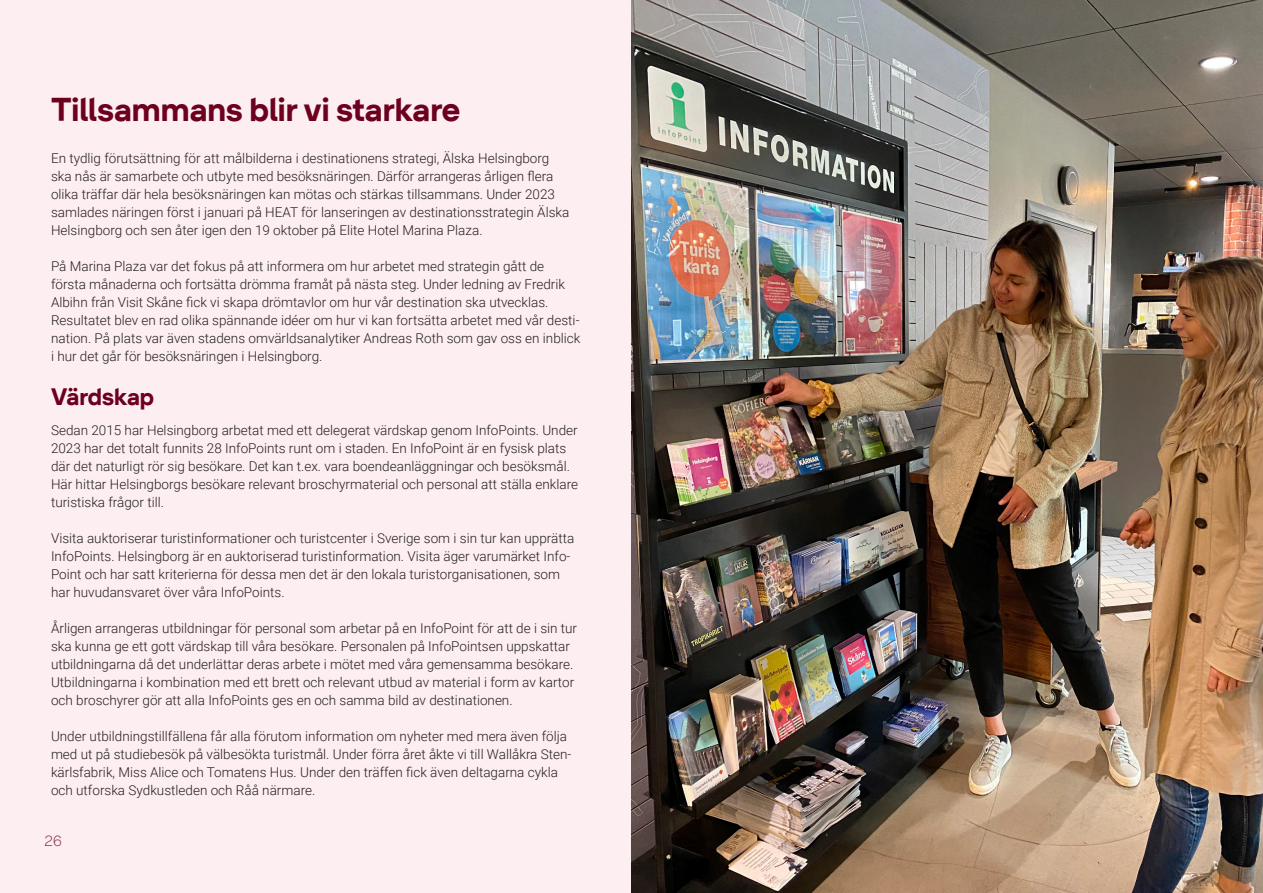
<style>
.page{position:relative;width:1263px;height:893px;background:#fff}
.page>*{position:absolute;margin:0;border:0;box-sizing:border-box;transform-origin:0 0}
.Rubrik{font:700 33px "Helsingborg Sans";color:#6c001e}
.Rubrik-2{font:700 24px "Helsingborg Sans";color:#6c001e}
.t1{font:300 15px "Helsingborg Sans";color:#6c001e}
.Styckeformat_2{font:300 13.5px/18px "Roboto";color:#231f20}
</style>
<div class="page">
<div style="left:0;top:0;width:631px;height:893px;background:#fdeef1"></div>
<img style="left:631px;top:0;width:632px;height:893px">
<p class="Rubrik" style="left:51px;top:89px;width:411px">Tillsammans blir vi starkare</p>
<p class="Styckeformat_2" style="left:51px;top:149px;width:520px">En tydlig förutsättning för att målbilderna i destinationens strategi, Älska Helsingborg ska nås är samarbete och utbyte med besöksnäringen. Därför arrangeras årligen flera olika träffar där hela besöksnäringen kan mötas och stärkas tillsammans. Under 2023 samlades näringen först i januari på HEAT för lanseringen av destinationsstrategin Älska Helsingborg och sen åter igen den 19 oktober på Elite Hotel Marina Plaza.</p>
<p class="Styckeformat_2" style="left:51px;top:257px;width:531px">På Marina Plaza var det fokus på att informera om hur arbetet med strategin gått de första månaderna och fortsätta drömma framåt på nästa steg. Under ledning av Fredrik Albihn från Visit Skåne fick vi skapa drömtavlor om hur vår destination ska utvecklas.<br>Resultatet blev en rad olika spännande idéer om hur vi kan fortsätta arbetet med vår desti&shy;nation. På plats var även stadens omvärldsanalytiker Andreas Roth som gav oss en inblick i hur det går för besöksnäringen i Helsingborg.</p>
<p class="Rubrik-2" style="left:51px;top:382px;width:105px">Värdskap</p>
<p class="Styckeformat_2" style="left:51px;top:421px;width:529px">Sedan 2015 har Helsingborg arbetat med ett delegerat värdskap genom InfoPoints. Under 2023 har det totalt funnits 28 InfoPoints runt om i staden. En InfoPoint är en fysisk plats där det naturligt rör sig besökare. Det kan t.ex. vara boendeanläggningar och besöksmål.<br>Här hittar Helsingborgs besökare relevant broschyrmaterial och personal att ställa enklare turistiska frågor till.</p>
<p class="Styckeformat_2" style="left:51px;top:529px;width:525px">Visita auktoriserar turistinformationer och turistcenter i Sverige som i sin tur kan upprätta InfoPoints. Helsingborg är en auktoriserad turistinformation. Visita äger varumärket Info-Point och har satt kriterierna för dessa men det är den lokala turistorganisationen, som har huvudansvaret över våra InfoPoints.</p>
<p class="Styckeformat_2" style="left:51px;top:619px;width:528px">Årligen arrangeras utbildningar för personal som arbetar på en InfoPoint för att de i sin tur ska kunna ge ett gott värdskap till våra besökare. Personalen på InfoPointsen uppskattar utbildningarna då det underlättar deras arbete i mötet med våra gemensamma besökare.<br>Utbildningarna i kombination med ett brett och relevant utbud av material i form av kartor och broschyrer gör att alla InfoPoints ges en och samma bild av destinationen.</p>
<p class="Styckeformat_2" style="left:51px;top:727px;width:522px">Under utbildningstillfällena får alla förutom information om nyheter med mera även följa med ut på studiebesök på välbesökta turistmål. Under förra året åkte vi till Wallåkra Sten&shy;kärlsfabrik, Miss Alice och Tomatens Hus. Under den träffen fick även deltagarna cykla och utforska Sydkustleden och Råå närmare.</p>
<p class="t1" style="left:45px;top:832px;width:18px">26</p>
</div>
